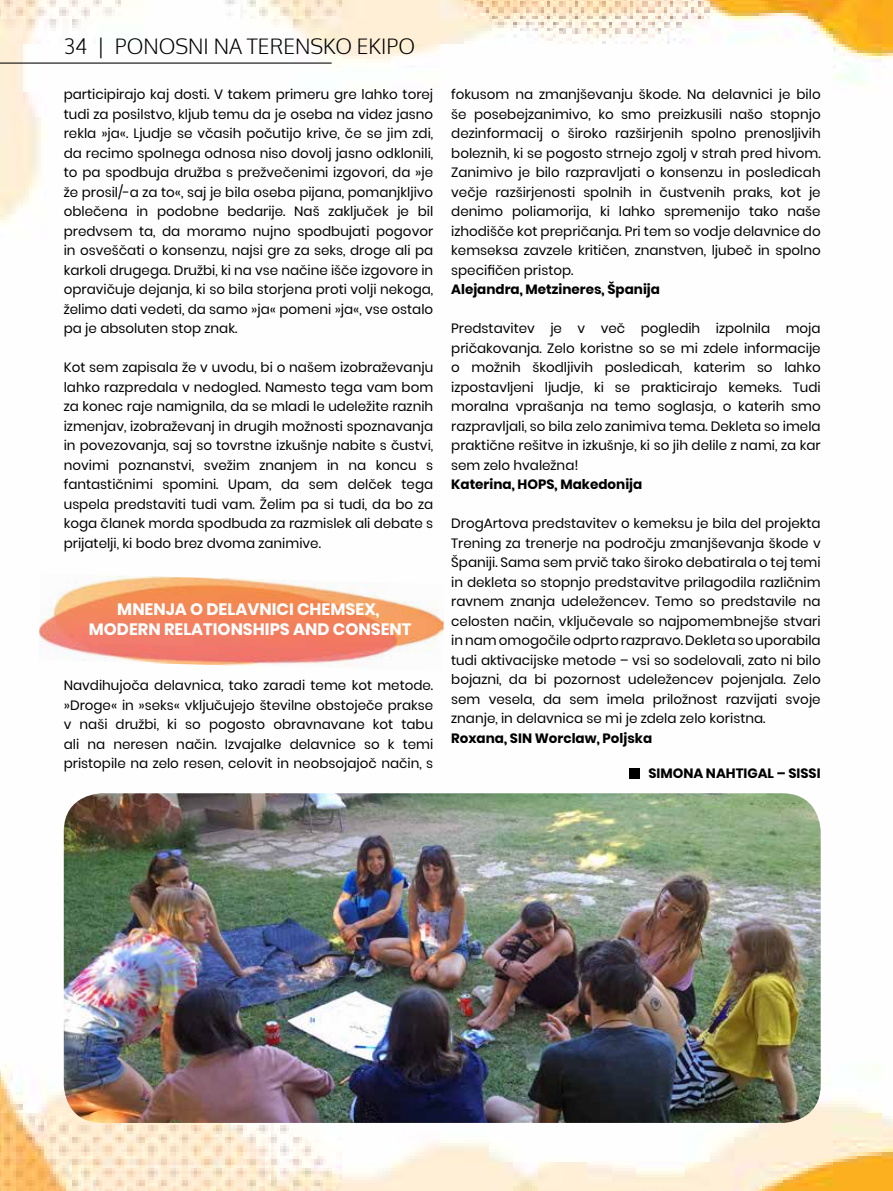
<style>
.page{position:relative;width:893px;height:1191px;background:#fff}
.page>*{position:absolute;margin:0;border:0;box-sizing:border-box;transform-origin:0 0}
.t1{font:300 21px "Oxygen";color:#000}
.t2{font:700 16.5px/19.5px "Poppins";color:#fff;text-align:center}
.t3{font:13.5px/19.5px "Poppins";color:#000;text-align:justify}
.t4{font:700 13.5px "Poppins";color:#000}
</style>
<div class="page">
<img style="left:0;top:0;width:893px;height:1191px">
<hr style="left:0;top:63px;width:332px;height:1px;background:#000">
<img style="left:64px;top:793px;width:757px;height:330px">
<div style="left:630px;top:768px;width:10px;height:10px;background:#000"></div>
<img style="left:39px;top:573px;width:406px;height:98px">
<h1 class="t1" style="left:64px;top:34px;width:353px">34 | PONOSNI NA TERENSKO EKIPO</h1>
<p class="t3" style="left:64px;top:85px;width:371px">participirajo kaj dosti. V takem primeru gre lahko torej tudi za posilstvo, kljub temu da je oseba na videz jasno rekla »ja«. Ljudje se včasih počutijo krive, če se jim zdi, da recimo spolnega odnosa niso dovolj jasno odklonili, to pa spodbuja družba s prežvečenimi izgovori, da »je že prosil/-a za to«, saj je bila oseba pijana, pomanjkljivo oblečena in podobne bedarije. Naš zaključek je bil predvsem ta, da moramo nujno spodbujati pogovor in osveščati o konsenzu, najsi gre za seks, droge ali pa karkoli drugega. Družbi, ki na vse načine išče izgovore in opravičuje dejanja, ki so bila storjena proti volji nekoga, želimo dati vedeti, da samo »ja« pomeni »ja«, vse ostalo pa je absoluten stop znak.</p>
<p class="t3" style="left:64px;top:358px;width:371px">Kot sem zapisala že v uvodu, bi o našem izobraževanju lahko razpredala v nedogled. Namesto tega vam bom za konec raje namignila, da se mladi le udeležite raznih izmenjav, izobraževanj in drugih možnosti spoznavanja in povezovanja, saj so tovrstne izkušnje nabite s čustvi, novimi poznanstvi, svežim znanjem in na koncu s fantastičnimi spomini. Upam, da sem delček tega uspela predstaviti tudi vam. Želim pa si tudi, da bo za koga članek morda spodbuda za razmislek ali debate s prijatelji, ki bodo brez dvoma zanimive.</p>
<p class="t2" style="left:89px;top:600px;width:324px">MNENJA O DELAVNICI CHEMSEX,<br>MODERN RELATIONSHIPS AND CONSENT</p>
<p class="t3" style="left:64px;top:676px;width:371px">Navdihujoča delavnica, tako zaradi teme kot metode. »Droge« in »seks« vključujejo številne obstoječe prakse v naši družbi, ki so pogosto obravnavane kot tabu ali na neresen način. Izvajalke delavnice so k temi pristopile na zelo resen, celovit in neobsojajoč način, s</p>
<p class="t3" style="left:451px;top:85px;width:371px">fokusom na zmanjševanju škode. Na delavnici je bilo še posebejzanimivo, ko smo preizkusili našo stopnjo dezinformacij o široko razširjenih spolno prenosljivih boleznih, ki se pogosto strnejo zgolj v strah pred hivom.<br>Zanimivo je bilo razpravljati o konsenzu in posledicah večje razširjenosti spolnih in čustvenih praks, kot je denimo poliamorija, ki lahko spremenijo tako naše izhodišče kot prepričanja. Pri tem so vodje delavnice do kemseksa zavzele kritičen, znanstven, ljubeč in spolno specifičen pristop.</p>
<p class="t4" style="left:451px;top:282px;width:210px">Alejandra, Metzineres, Španija</p>
<p class="t3" style="left:451px;top:319px;width:371px">Predstavitev je v več pogledih izpolnila moja pričakovanja. Zelo koristne so se mi zdele informacije o možnih škodljivih posledicah, katerim so lahko izpostavljeni ljudje, ki se prakticirajo kemeks. Tudi moralna vprašanja na temo soglasja, o katerih smo razpravljali, so bila zelo zanimiva tema. Dekleta so imela praktične rešitve in izkušnje, ki so jih delile z nami, za kar sem zelo hvaležna!</p>
<p class="t4" style="left:451px;top:477px;width:193px">Katerina, HOPS, Makedonija</p>
<p class="t3" style="left:451px;top:514px;width:371px">DrogArtova predstavitev o kemeksu je bila del projekta Trening za trenerje na področju zmanjševanja škode v Španiji. Sama sem prvič tako široko debatirala o tej temi in dekleta so stopnjo predstavitve prilagodila različnim ravnem znanja udeležencev. Temo so predstavile na celosten način, vključevale so najpomembnejše stvari in nam omogočile odprto razpravo. Dekleta so uporabila tudi aktivacijske metode – vsi so sodelovali, zato ni bilo bojazni, da bi pozornost udeležencev pojenjala. Zelo sem vesela, da sem imela priložnost razvijati svoje znanje, in delavnica se mi je zdela zelo koristna.</p>
<p class="t4" style="left:451px;top:730px;width:202px">Roxana, SIN Worclaw, Poljska</p>
<p class="t4" style="left:648px;top:765px;width:174px">SIMONA NAHTIGAL – SISSI</p>
</div>
